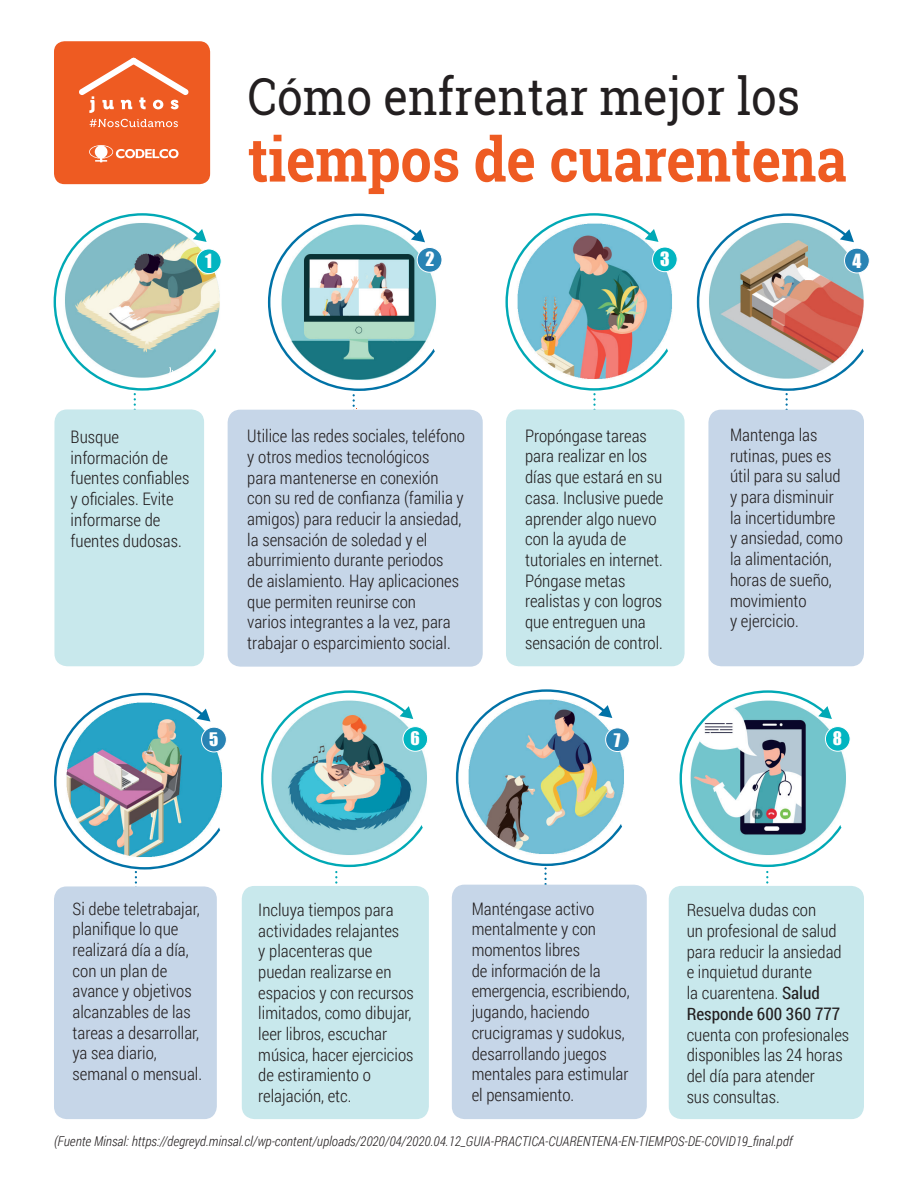
<style>
.page{position:relative;width:918px;height:1188px;background:#fff}
.page>*{position:absolute;margin:0;border:0;box-sizing:border-box;transform-origin:0 0}
.t1{font:700 61.5px "Roboto Slab";color:#ee5b22;scale:.9 1}
.t2{font:51px "Roboto Slab";color:#231f20;scale:.9 1}
.t3{font:18px "Impact";color:#fff}
.t4{font:300 17.25px/20.7px "Roboto Condensed";color:#231f20}
.t5{font:17.25px "Impact";color:#fff}
.t6{font:italic 300 13.5px "Roboto Condensed";color:#231f20}
.s1{font-weight:400}
</style>
<div class="page">
<img style="left:216px;top:252px;width:4px;height:72px">
<img style="left:841px;top:729px;width:8px;height:99px">
<img style="left:423px;top:729px;width:4px;height:73px">
<img style="left:668px;top:249px;width:7px;height:78px">
<div style="left:54px;top:41px;width:156px;height:143px;background:#ee5b22;border-radius:11px"></div>
<svg style="left:90px;top:119px;width:88px;height:8px"></svg>
<svg style="left:89px;top:145px;width:90px;height:17px"></svg>
<svg style="left:79px;top:57px;width:110px;height:56px"></svg>
<div style="left:653px;top:247px;width:24px;height:25px;background:#02b5c1;border-radius:12px"></div>
<div style="left:652px;top:247px;width:26px;height:25px;border:1px solid #fff;border-radius:12px"></div>
<svg style="left:845px;top:248px;width:24px;height:25px"></svg>
<div style="left:844px;top:248px;width:26px;height:25px;border:1px solid #fff;border-radius:12px"></div>
<div style="left:417px;top:247px;width:25px;height:25px;background:#2883b4;border-radius:12px"></div>
<div style="left:417px;top:247px;width:25px;height:26px;border:1px solid #fff;border-radius:12px"></div>
<svg style="left:197px;top:249px;width:24px;height:25px"></svg>
<div style="left:196px;top:249px;width:26px;height:25px;border:1px solid #fff;border-radius:12px"></div>
<svg style="left:268px;top:214px;width:167px;height:196px"></svg>
<svg style="left:505px;top:213px;width:163px;height:198px"></svg>
<svg style="left:697px;top:213px;width:167px;height:203px"></svg>
<svg style="left:53px;top:213px;width:163px;height:203px"></svg>
<div style="left:202px;top:727px;width:24px;height:25px;background:#2883b4;border-radius:12px"></div>
<div style="left:201px;top:727px;width:26px;height:25px;border:1px solid #fff;border-radius:12px"></div>
<svg style="left:403px;top:727px;width:25px;height:24px"></svg>
<div style="left:403px;top:726px;width:25px;height:26px;border:1px solid #fff;border-radius:12px"></div>
<svg style="left:606px;top:728px;width:23px;height:24px"></svg>
<div style="left:605px;top:728px;width:25px;height:24px;border:1px solid #fff;border-radius:12px"></div>
<svg style="left:54px;top:693px;width:166px;height:200px"></svg>
<svg style="left:261px;top:690px;width:162px;height:198px"></svg>
<svg style="left:456px;top:689px;width:166px;height:199px"></svg>
<div style="left:825px;top:727px;width:25px;height:24px;background:#02b5c1;border-radius:12px"></div>
<div style="left:825px;top:726px;width:26px;height:26px;border:1px solid #fff;border-radius:12px"></div>
<svg style="left:680px;top:690px;width:161px;height:194px"></svg>
<div style="left:54px;top:409px;width:150px;height:257px;background:#c8e8ec;border-radius:13px"></div>
<div style="left:228px;top:410px;width:255px;height:257px;background:#c6d6e8;border-radius:13px"></div>
<div style="left:506px;top:409px;width:179px;height:257px;background:#c8e8ec;border-radius:13px"></div>
<div style="left:708px;top:410px;width:156px;height:256px;background:#c6d6e8;border-radius:13px"></div>
<div style="left:54px;top:886px;width:163px;height:233px;background:#c6d6e8;border-radius:13px"></div>
<div style="left:452px;top:885px;width:195px;height:234px;background:#c6d6e8;border-radius:13px"></div>
<div style="left:242px;top:886px;width:187px;height:233px;background:#c8e8ec;border-radius:13px"></div>
<div style="left:669px;top:886px;width:195px;height:233px;background:#c8e8ec;border-radius:13px"></div>
<h2 class="t2" style="left:248px;top:62px;width:616px">Cómo enfrentar mejor los</h2>
<h1 class="t1" style="left:248px;top:117px;width:667px">tiempos de cuarentena</h1>
<p class="t3" style="left:205px;top:247px;width:8px">1</p>
<p class="t3" style="left:425px;top:245px;width:11px">2</p>
<p class="t3" style="left:660px;top:245px;width:11px">3</p>
<p class="t3" style="left:853px;top:247px;width:10px">4</p>
<p class="t4" style="left:71px;top:426px;width:120px">Busque información de fuentes confiables y oficiales. Evite informarse de fuentes dudosas.</p>
<p class="t4" style="left:247px;top:425px;width:219px">Utilice las redes sociales, teléfono y otros medios tecnológicos<br>para mantenerse en conexión con su red de confianza (familia y amigos) para reducir la ansiedad, la sensación de soledad y el aburrimiento durante periodos<br>de aislamiento. Hay aplicaciones que permiten reunirse con<br>varios integrantes a la vez, para trabajar o esparcimiento social.</p>
<p class="t4" style="left:525px;top:425px;width:140px">Propóngase tareas para realizar en los días que estará en su casa. Inclusive puede aprender algo nuevo con la ayuda de tutoriales en internet.<br>Póngase metas realistas y con logros que entreguen una sensación de control.</p>
<p class="t4" style="left:730px;top:424px;width:114px">Mantenga las rutinas, pues es útil para su salud y para disminuir la incertidumbre y ansiedad, como la alimentación, horas de sueño, movimiento<br>y ejercicio.</p>
<p class="t5" style="left:209px;top:726px;width:11px">5</p>
<p class="t5" style="left:410px;top:725px;width:11px">6</p>
<p class="t5" style="left:614px;top:726px;width:8px">7</p>
<p class="t5" style="left:833px;top:725px;width:11px">8</p>
<p class="t4" style="left:73px;top:898px;width:131px">Si debe teletrabajar, planifique lo que realizará día a día, con un plan de avance y objetivos alcanzables de las tareas a desarrollar, ya sea diario, semanal o mensual.</p>
<p class="t4" style="left:472px;top:898px;width:159px">Manténgase activo mentalmente y con momentos libres<br>de información de la emergencia, escribiendo, jugando, haciendo crucigramas y sudokus, desarrollando juegos mentales para estimular el pensamiento.</p>
<p class="t4" style="left:258px;top:899px;width:157px">Incluya tiempos para actividades relajantes<br>y placenteras que puedan realizarse en espacios y con recursos limitados, como dibujar, leer libros, escuchar música, hacer ejercicios de estiramiento o relajación, etc.</p>
<p class="t4" style="left:687px;top:899px;width:157px">Resuelva dudas con<br>un profesional de salud para reducir la ansiedad e inquietud durante<br>la cuarentena. <span class="s1">Salud<br>Responde 600 360 777</span></p>
<p class="t4" style="left:687px;top:1023px;width:164px">cuenta con profesionales disponibles las 24 horas del día para atender<br>sus consultas.</p>
<p class="t6" style="left:54px;top:1132px;width:740px">(Fuente Minsal: https://degreyd.minsal.cl/wp-content/uploads/2020/04/2020.04.12_GUIA-PRACTICA-CUARENTENA-EN-TIEMPOS-DE-COVID19_final.pdf</p>
</div>
